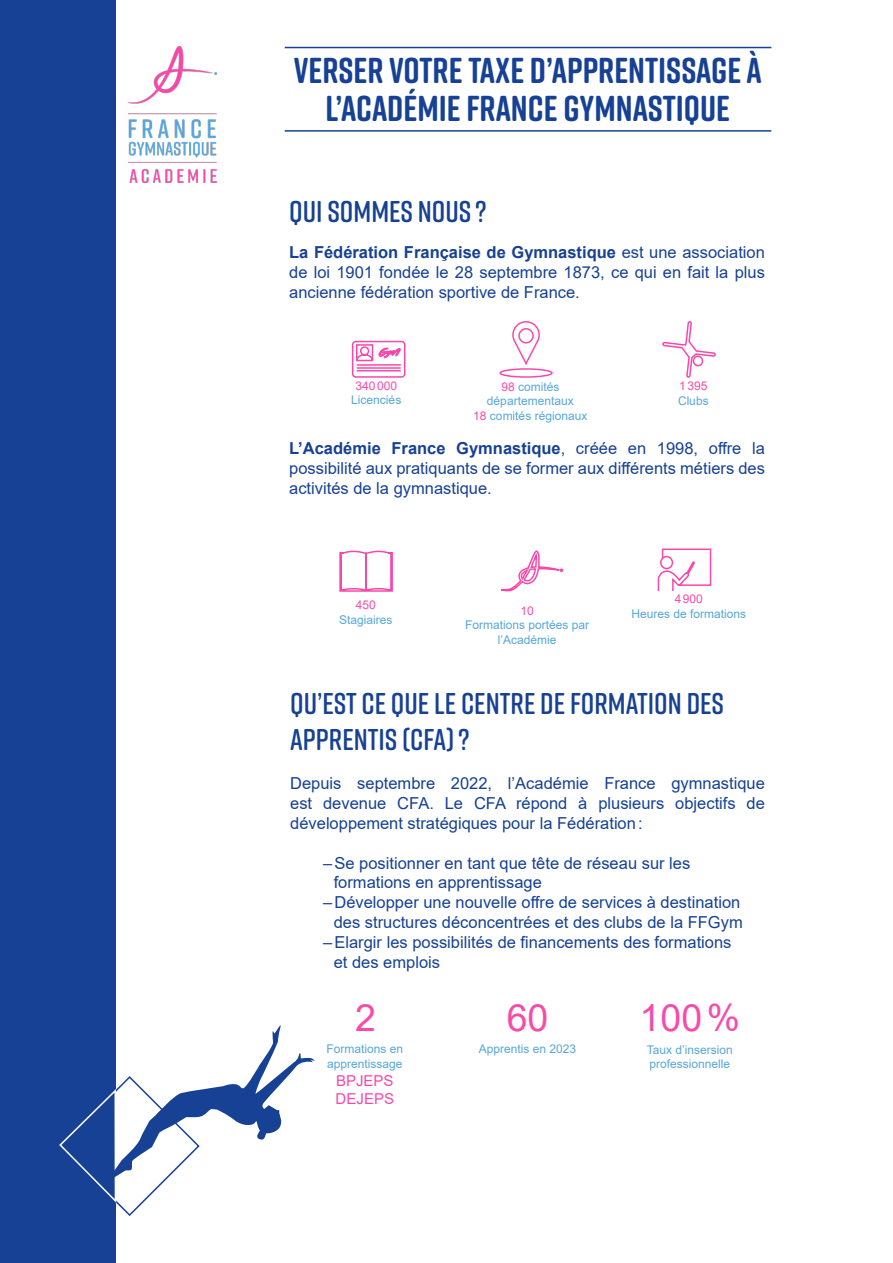
<style>
.page{position:relative;width:893px;height:1263px;background:#fff}
.page>*{position:absolute;margin:0;border:0;box-sizing:border-box;transform-origin:0 0}
.t1{font:37.5px "Arial";color:#f84aa9}
.t2{font:700 36px/37.5px "Rift Soft";color:#164194;text-align:center}
.t3{font:600 30px/36px "Rift Soft";color:#164194}
.t4{font:16.5px/19.8px "Arial";color:#164194;text-align:justify}
.t5{font:15px/18px "Arial";color:#fa48aa}
.t6{font:12px/14.4px "Arial";color:#57a6dc}
.t7{font:12px "Arial";color:#f84aa9}
.t8{font:12px "Arial";color:#fa48aa}
.s1{font-weight:700}
.s2{color:#f84aa9}
</style>
<div class="page">
<svg style="left:512px;top:321px;width:28px;height:44px"></svg>
<div style="left:499px;top:368px;width:54px;height:10px;border:2px solid #fa48aa;border-radius:50%"></div>
<div style="left:518px;top:328px;width:16px;height:16px;border:2px solid #fa48aa;border-radius:50%"></div>
<svg style="left:663px;top:321px;width:53px;height:57px"></svg>
<svg style="left:351px;top:340px;width:55px;height:38px"></svg>
<svg style="left:657px;top:548px;width:55px;height:44px"></svg>
<svg style="left:501px;top:550px;width:63px;height:42px"></svg>
<svg style="left:339px;top:550px;width:54px;height:42px"></svg>
<hr style="left:285px;top:130px;width:486px;height:2px;background:#164194">
<hr style="left:285px;top:47px;width:486px;height:1px;background:#164194">
<div style="left:0;top:0;width:115px;height:1263px;background:#164194"></div>
<svg style="left:59px;top:1021px;width:256px;height:196px"></svg>
<img style="left:128px;top:47px;width:88px;height:136px">
<h2 class="t2" style="left:294px;top:51px;width:469px">VERSER VOTRE TAXE D’APPRENTISSAGE À<br>L’ACADÉMIE FRANCE GYMNASTIQUE</h2>
<h3 class="t3" style="left:289px;top:193px;width:199px">QUI SOMMES NOUS ?</h3>
<p class="t4" style="left:289px;top:242px;width:477px"><span class="s1">La Fédération Française de Gymnastique</span> est une association de loi 1901 fondée le 28 septembre 1873, ce qui en fait la plus ancienne fédération sportive de France.</p>
<p class="t8" style="left:356px;top:377px;width:43px">340000</p>
<p class="t6" style="left:351px;top:393px;width:52px">Licenciés</p>
<p class="t6" style="left:473px;top:379px;width:116px;text-align:center"><span class="s2">98</span> comités départementaux<br><span class="s2">18</span> comités régionaux</p>
<p class="t7" style="left:679px;top:378px;width:30px">1395</p>
<p class="t6" style="left:678px;top:393px;width:32px">Clubs</p>
<p class="t4" style="left:289px;top:438px;width:477px"><span class="s1">L’Académie France Gymnastique</span>, créée en 1998, offre la possibilité aux pratiquants de se former aux différents métiers des activités de la gymnastique.</p>
<p class="t7" style="left:356px;top:597px;width:22px">450</p>
<p class="t6" style="left:339px;top:612px;width:55px">Stagiaires</p>
<p class="t7" style="left:675px;top:591px;width:30px">4900</p>
<p class="t7" style="left:521px;top:602px;width:15px">10</p>
<p class="t6" style="left:631px;top:606px;width:116px">Heures de formations</p>
<p class="t6" style="left:465px;top:618px;width:126px;text-align:center">Formations portées par l’Académie</p>
<h3 class="t3" style="left:290px;top:684px;width:435px">QU’EST CE QUE LE CENTRE DE FORMATION DES<br>APPRENTIS (CFA)?</h3>
<p class="t4" style="left:290px;top:774px;width:476px">Depuis septembre 2022, l’Académie France gymnastique est devenue CFA. Le CFA répond à plusieurs objectifs de développement stratégiques pour la Fédération:</p>
<p class="t4" style="left:323px;top:853px;width:369px">–Se positionner en tant que tête de réseau sur les</p>
<p class="t4" style="left:334px;top:873px;width:210px">formations en apprentissage</p>
<p class="t4" style="left:323px;top:892px;width:419px">–Développer une nouvelle offre de services à destination</p>
<p class="t4" style="left:334px;top:912px;width:411px">des structures déconcentrées et des clubs de la FFGym</p>
<p class="t4" style="left:323px;top:932px;width:410px">–Elargir les possibilités de financements des formations</p>
<p class="t4" style="left:334px;top:952px;width:108px">et des emplois</p>
<h1 class="t1" style="left:355px;top:992px;width:22px">2</h1>
<h1 class="t1" style="left:507px;top:992px;width:43px">60</h1>
<h1 class="t1" style="left:640px;top:992px;width:102px">100%</h1>
<p class="t6" style="left:326px;top:1042px;width:78px">Formations en apprentissage</p>
<p class="t5" style="left:336px;top:1071px;width:60px">BPJEPS<br>DEJEPS</p>
<p class="t6" style="left:479px;top:1042px;width:99px">Apprentis en 2023</p>
<p class="t6" style="left:647px;top:1042px;width:88px">Taux d’insersion professionnelle</p>
</div>
